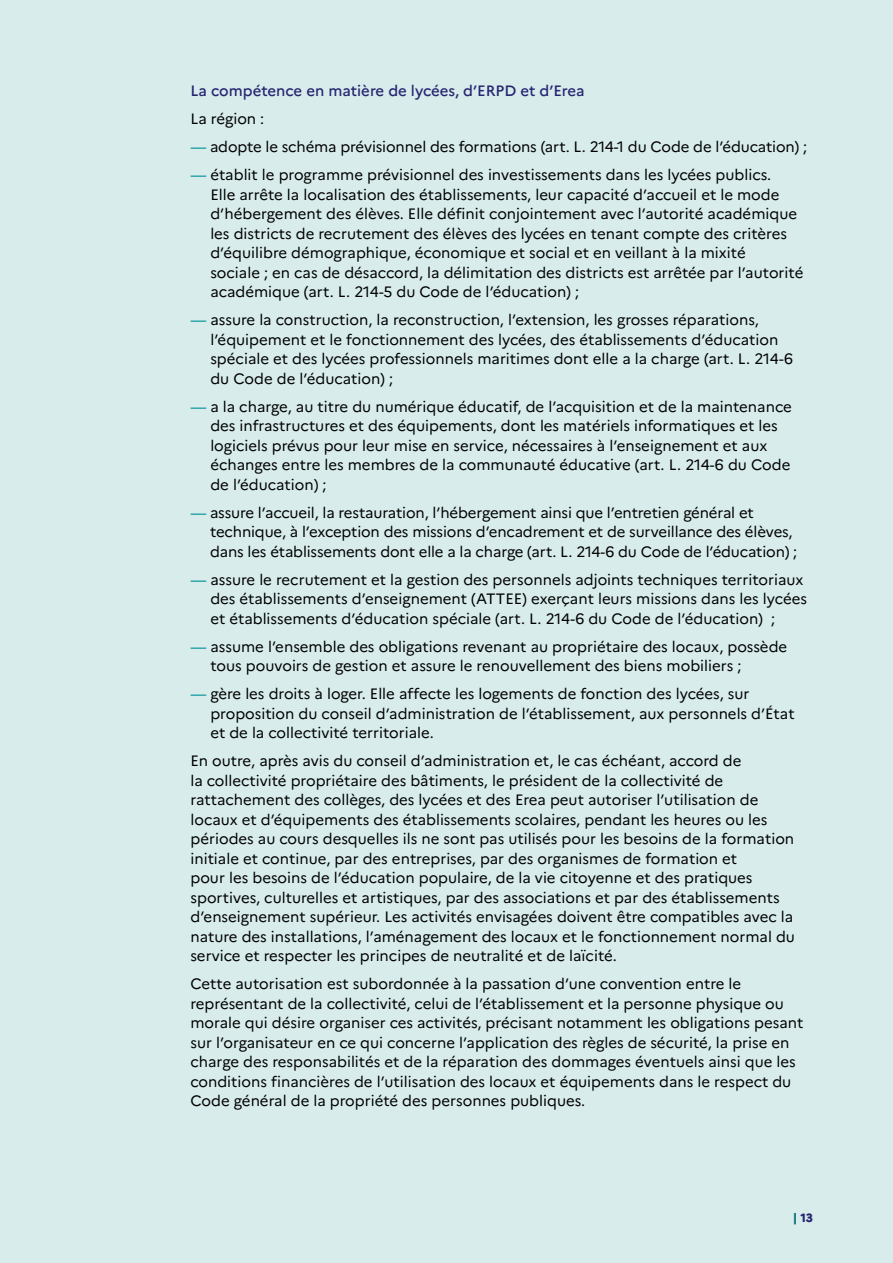
<style>
.page{position:relative;width:893px;height:1263px;background:#d7eceb}
.page>*{position:absolute;margin:0;border:0;box-sizing:border-box;transform-origin:0 0}
.t1{font:15px/19.5px "Marianne";color:#000}
.t2{font:500 15px "Marianne";color:#272571}
.t3{font:800 12px "Marianne";color:#272571}
.s1{color:#00939c}
.s2{color:#006a74}
</style>
<div class="page">
<p class="t2" style="left:190px;top:82px;width:396px">La compétence en matière de lycées, d’ERPD et d’Erea</p>
<p class="t1" style="left:190px;top:109px;width:75px">La région :</p>
<p class="t1" style="left:190px;top:137px;width:618px"><span class="s1">—</span> adopte le schéma prévisionnel des formations (art. L. 214-1 du Code de l’éducation) ;</p>
<p class="t1" style="left:210px;top:165px;width:595px;text-indent:-20px"><span class="s1">—</span> établit le programme prévisionnel des investissements dans les lycées publics.<br>Elle arrête la localisation des établissements, leur capacité d’accueil et le mode d’hébergement des élèves. Elle définit conjointement avec l’autorité académique les districts de recrutement des élèves des lycées en tenant compte des critères d’équilibre démographique, économique et social et en veillant à la mixité<br>sociale ; en cas de désaccord, la délimitation des districts est arrêtée par l’autorité académique (art. L. 214-5 du Code de l’éducation) ;</p>
<p class="t1" style="left:210px;top:310px;width:584px;text-indent:-20px"><span class="s1">—</span> assure la construction, la reconstruction, l’extension, les grosses réparations, l’équipement et le fonctionnement des lycées, des établissements d’éducation spéciale et des lycées professionnels maritimes dont elle a la charge (art. L. 214-6 du Code de l’éducation) ;</p>
<p class="t1" style="left:210px;top:397px;width:583px;text-indent:-20px"><span class="s1">—</span> a la charge, au titre du numérique éducatif, de l’acquisition et de la maintenance des infrastructures et des équipements, dont les matériels informatiques et les logiciels prévus pour leur mise en service, nécessaires à l’enseignement et aux échanges entre les membres de la communauté éducative (art. L. 214-6 du Code de l’éducation) ;</p>
<p class="t1" style="left:210px;top:503px;width:589px;text-indent:-20px"><span class="s1">—</span> assure l’accueil, la restauration, l’hébergement ainsi que l’entretien général et technique, à l’exception des missions d’encadrement et de surveillance des élèves, dans les établissements dont elle a la charge (art. L. 214-6 du Code de l’éducation) ;</p>
<p class="t1" style="left:210px;top:570px;width:598px;text-indent:-20px"><span class="s1">—</span> assure le recrutement et la gestion des personnels adjoints techniques territoriaux des établissements d’enseignement (ATTEE) exerçant leurs missions dans les lycées et établissements d’éducation spéciale (art. L. 214-6 du Code de l’éducation) ;</p>
<p class="t1" style="left:210px;top:637px;width:578px;text-indent:-20px"><span class="s1">—</span> assume l’ensemble des obligations revenant au propriétaire des locaux, possède tous pouvoirs de gestion et assure le renouvellement des biens mobiliers ;</p>
<p class="t1" style="left:210px;top:684px;width:586px;text-indent:-20px"><span class="s1">—</span> gère les droits à loger. Elle affecte les logements de fonction des lycées, sur proposition du conseil d’administration de l’établissement, aux personnels d’État et de la collectivité territoriale.</p>
<p class="t1" style="left:190px;top:751px;width:606px">En outre, après avis du conseil d’administration et, le cas échéant, accord de<br>la collectivité propriétaire des bâtiments, le président de la collectivité de rattachement des collèges, des lycées et des Erea peut autoriser l’utilisation de locaux et d’équipements des établissements scolaires, pendant les heures ou les périodes au cours desquelles ils ne sont pas utilisés pour les besoins de la formation initiale et continue, par des entreprises, par des organismes de formation et<br>pour les besoins de l’éducation populaire, de la vie citoyenne et des pratiques sportives, culturelles et artistiques, par des associations et par des établissements d’enseignement supérieur. Les activités envisagées doivent être compatibles avec la nature des installations, l’aménagement des locaux et le fonctionnement normal du service et respecter les principes de neutralité et de laïcité.</p>
<p class="t1" style="left:190px;top:974px;width:614px">Cette autorisation est subordonnée à la passation d’une convention entre le représentant de la collectivité, celui de l’établissement et la personne physique ou morale qui désire organiser ces activités, précisant notamment les obligations pesant sur l’organisateur en ce qui concerne l’application des règles de sécurité, la prise en charge des responsabilités et de la réparation des dommages éventuels ainsi que les conditions financières de l’utilisation des locaux et équipements dans le respect du Code général de la propriété des personnes publiques.</p>
<p class="t3" style="left:793px;top:1210px;width:22px"><span class="s2">|</span> 13</p>
</div>
